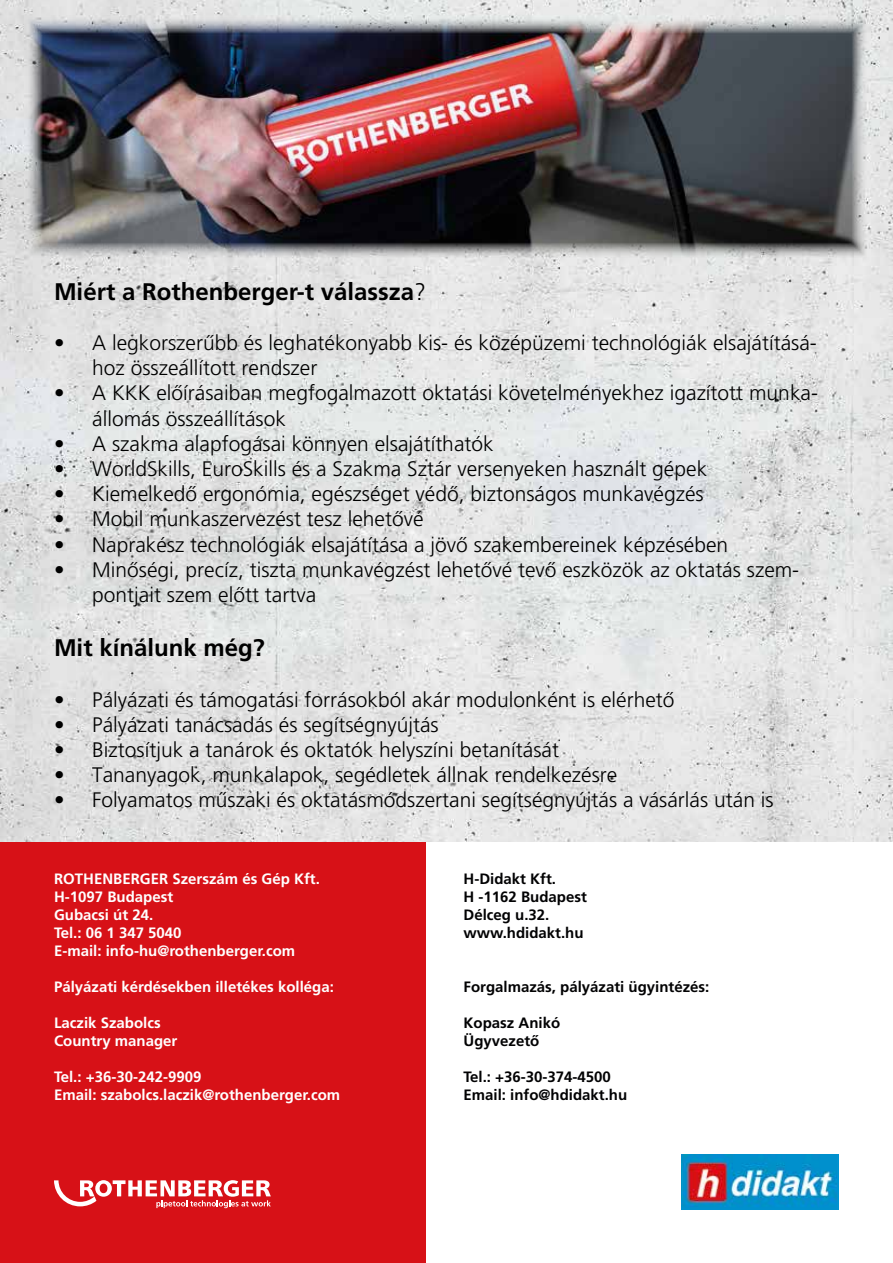
<style>
.page{position:relative;width:893px;height:1263px;background:#fff}
.page>*{position:absolute;margin:0;border:0;box-sizing:border-box;transform-origin:0 0}
.t1{font:700 24px "Frutiger CE";color:#000}
.t2{font:21px/25.2px "Frutiger CE Light";color:#000}
.t3{font:700 15px/18px "Frutiger CE";color:#fff}
.t4{font:700 15px/18px "Frutiger CE";color:#020203}
.s1{font-family:"Frutiger CE Light";font-weight:400}
</style>
<div class="page">
<img style="left:0;top:0;width:893px;height:842px">
<div style="left:0;top:842px;width:426px;height:421px;background:#d71117"></div>
<svg style="left:54px;top:1180px;width:217px;height:28px"></svg>
<img style="left:681px;top:1154px;width:158px;height:55px">
<img style="left:26px;top:17px;width:842px;height:242px">
<p class="t1" style="left:54px;top:278px;width:374px">Miért a Rothenberger-t válassza<span class="s1">?</span></p>
<p class="t2" style="left:92px;top:330px;width:726px;text-indent:-38px">• A legkorszerűbb és leghatékonyabb kis- és középüzemi technológiák elsajátításá&shy;hoz összeállított rendszer</p>
<p class="t2" style="left:92px;top:380px;width:727px;text-indent:-38px">• A KKK előírásaiban megfogalmazott oktatási követelményekhez igazított munka&shy;állomás összeállítások</p>
<p class="t2" style="left:54px;top:431px;width:441px">• A szakma alapfogásai könnyen elsajátíthatók</p>
<p class="t2" style="left:54px;top:456px;width:655px">• WorldSkills, EuroSkills és a Szakma Sztár versenyeken használt gépek</p>
<p class="t2" style="left:54px;top:481px;width:651px">• Kiemelkedő ergonómia, egészséget védő, biztonságos munkavégzés</p>
<p class="t2" style="left:54px;top:506px;width:371px">• Mobil munkaszervezést tesz lehetővé</p>
<p class="t2" style="left:54px;top:532px;width:676px">• Naprakész technológiák elsajátítása a jövő szakembereinek képzésében</p>
<p class="t2" style="left:92px;top:557px;width:708px;text-indent:-38px">• Minőségi, precíz, tiszta munkavégzést lehetővé tevő eszközök az oktatás szem&shy;pontjait szem előtt tartva</p>
<p class="t1" style="left:54px;top:634px;width:212px">Mit kínálunk még?</p>
<p class="t2" style="left:54px;top:686px;width:622px">• Pályázati és támogatási forrásokból akár modulonként is elérhető</p>
<p class="t2" style="left:54px;top:712px;width:386px">• Pályázati tanácsadás és segítségnyújtás</p>
<p class="t2" style="left:54px;top:737px;width:506px">• Biztosítjuk a tanárok és oktatók helyszíni betanítását</p>
<p class="t2" style="left:54px;top:762px;width:565px">• Tananyagok, munkalapok, segédletek állnak rendelkezésre</p>
<p class="t2" style="left:54px;top:787px;width:721px">• Folyamatos műszaki és oktatásmódszertani segítségnyújtás a vásárlás után is</p>
<p class="t3" style="left:54px;top:869px;width:267px">ROTHENBERGER Szerszám és Gép Kft.<br>H-1097 Budapest<br>Gubacsi út 24.<br>Tel.: 06 1 347 5040<br>E-mail: info-hu@rothenberger.com</p>
<p class="t3" style="left:54px;top:977px;width:281px">Pályázati kérdésekben illetékes kolléga:</p>
<p class="t3" style="left:54px;top:1013px;width:125px">Laczik Szabolcs<br>Country manager</p>
<p class="t3" style="left:54px;top:1067px;width:288px">Tel.: +36-30-242-9909<br>Email: szabolcs.laczik@rothenberger.com</p>
<p class="t4" style="left:463px;top:869px;width:125px">H-Didakt Kft.<br>H -1162 Budapest<br>Délceg u.32. www.hdidakt.hu</p>
<p class="t4" style="left:463px;top:977px;width:247px">Forgalmazás, pályázati ügyintézés:</p>
<p class="t4" style="left:463px;top:1013px;width:98px">Kopasz Anikó<br>Ügyvezető</p>
<p class="t4" style="left:463px;top:1067px;width:165px">Tel.: +36-30-374-4500<br>Email: info@hdidakt.hu</p>
</div>
